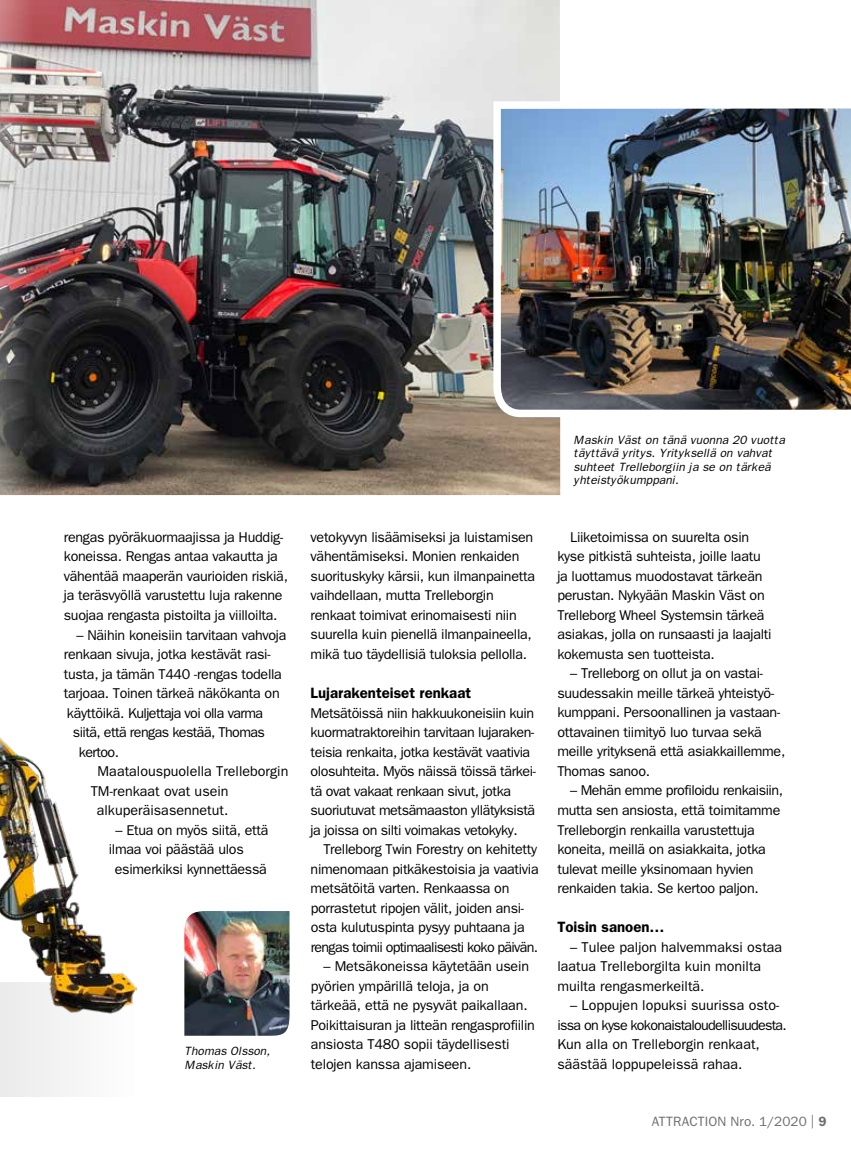
<style>
.page{position:relative;width:851px;height:1149px;background:#fff}
.page>*{position:absolute;margin:0;border:0;box-sizing:border-box;transform-origin:0 0}
.t1{font:600 15px "ITC Franklin Gothic Std";color:#000}
.t2{font:14.25px/19.5px "ITC Franklin Gothic Std";letter-spacing:-.02em;color:#000}
.t3{font:14.25px/19.5px "ITC Franklin Gothic Std";color:#000}
.t4{font:14.25px "ITC Franklin Gothic Std";letter-spacing:-.04em;color:#000}
.t5{font:13.5px "ITC Franklin Gothic Std";letter-spacing:.01em;color:#6e6e6e}
.t6{font:italic 12px/13.5px "Franklin Gothic";color:#000}
.s1{font-weight:600}
</style>
<div class="page">
<img style="left:49px;top:0;width:511px;height:495px">
<img style="left:0;top:0;width:49px;height:496px">
<img style="left:489px;top:98px;width:361px;height:323px">
<img style="left:184px;top:911px;width:105px;height:124px">
<img style="left:0;top:737px;width:137px;height:360px">
<p class="t2" style="left:64px;top:527px;width:226px">rengas pyöräkuormaajissa ja Huddig&shy;koneissa. Rengas antaa vakautta ja vähentää maaperän vaurioiden riskiä, ja teräsvyöllä varustettu luja rakenne suojaa rengasta pistoilta ja viilloilta.</p>
<p class="t2" style="left:77px;top:624px;width:211px">– Näihin koneisiin tarvitaan vahvoja</p>
<p class="t2" style="left:64px;top:644px;width:208px">renkaan sivuja, jotka kestävät rasi-</p>
<p class="t2" style="left:64px;top:663px;width:220px">tusta, ja tämän T440 -rengas todella</p>
<p class="t2" style="left:64px;top:683px;width:217px">tarjoaa. Toinen tärkeä näkökanta on</p>
<p class="t4" style="left:67px;top:704px;width:198px">käyttöikä. Kuljettaja voi olla varma</p>
<p class="t4" style="left:73px;top:723px;width:194px">siitä, että rengas kestää, Thomas</p>
<p class="t2" style="left:79px;top:741px;width:42px">kertoo.</p>
<p class="t3" style="left:98px;top:761px;width:192px">Maatalouspuolella Trelleborgin</p>
<p class="t3" style="left:91px;top:780px;width:139px">TM-renkaat ovat usein</p>
<p class="t3" style="left:97px;top:800px;width:133px">alkuperäisasennetut.</p>
<p class="t2" style="left:116px;top:819px;width:154px">– Etua on myös siitä, että</p>
<p class="t2" style="left:109px;top:839px;width:136px">ilmaa voi päästää ulos</p>
<p class="t2" style="left:115px;top:858px;width:153px">esimerkiksi kynnettäessä</p>
<p class="t6" style="left:184px;top:1044px;width:87px">Thomas Olsson,<br>Maskin Väst.</p>
<p class="t2" style="left:310px;top:527px;width:226px">vetokyvyn lisäämiseksi ja luistamisen vähentämiseksi. Monien renkaiden suorituskyky kärsii, kun ilmanpainetta vaihdellaan, mutta Trelleborgin renkaat toimivat erinomaisesti niin suurella kuin pienellä ilmanpaineella, mikä tuo täydellisiä tuloksia pellolla.</p>
<p class="t1" style="left:310px;top:683px;width:162px">Lujarakenteiset renkaat</p>
<p class="t2" style="left:310px;top:703px;width:227px">Metsätöissä niin hakkuukoneisiin kuin kuormatraktoreihin tarvitaan lujaraken&shy;teisia renkaita, jotka kestävät vaativia olosuhteita. Myös näissä töissä tärkei&shy;tä ovat vakaat renkaan sivut, jotka suoriutuvat metsämaaston yllätyksistä ja joissa on silti voimakas vetokyky.</p>
<p class="t2" style="left:310px;top:839px;width:229px;text-indent:13px">Trelleborg Twin Forestry on kehitetty nimenomaan pitkäkestoisia ja vaativia metsätöitä varten. Renkaassa on porrastetut ripojen välit, joiden ansi&shy;osta kulutuspinta pysyy puhtaana ja rengas toimii optimaalisesti koko päivän.</p>
<p class="t2" style="left:311px;top:956px;width:226px;text-indent:13px">– Metsäkoneissa käytetään usein pyörien ympärillä teloja, ja on tärkeää, että ne pysyvät paikallaan.<br>Poikittaisuran ja litteän rengasprofiilin ansiosta T480 sopii täydellisesti telojen kanssa ajamiseen.</p>
<p class="t6" style="left:573px;top:433px;width:213px">Maskin Väst on tänä vuonna 20 vuotta täyttävä yritys. Yrityksellä on vahvat suhteet Trelleborgiin ja se on tärkeä yhteistyökumppani.</p>
<p class="t2" style="left:557px;top:527px;width:216px;text-indent:13px">Liiketoimissa on suurelta osin kyse pitkistä suhteista, joille laatu ja luottamus muodostavat tärkeän perustan. Nykyään Maskin Väst on Trelleborg Wheel Systemsin tärkeä asiakas, jolla on runsaasti ja laajalti kokemusta sen tuotteista.</p>
<p class="t2" style="left:557px;top:663px;width:229px;text-indent:13px">– Trelleborg on ollut ja on vastai&shy;suudessakin meille tärkeä yhteistyö&shy;kumppani. Persoonallinen ja vastaan&shy;ottavainen tiimityö luo turvaa sekä meille yrityksenä että asiakkaillemme, Thomas sanoo.</p>
<p class="t2" style="left:557px;top:780px;width:227px;text-indent:13px">– Mehän emme profiloidu renkaisiin, mutta sen ansiosta, että toimitamme Trelleborgin renkailla varustettuja koneita, meillä on asiakkaita, jotka tulevat meille yksinomaan hyvien renkaiden takia. Se kertoo paljon.</p>
<p class="t1" style="left:557px;top:917px;width:109px">Toisin sanoen…</p>
<p class="t3" style="left:557px;top:937px;width:226px;text-indent:13px">– Tulee paljon halvemmaksi ostaa laatua Trelleborgilta kuin monilta muilta rengasmerkeiltä.</p>
<p class="t3" style="left:557px;top:995px;width:231px;text-indent:13px">– Loppujen lopuksi suurissa osto&shy;issa on kyse kokonaistaloudellisuudesta.<br>Kun alla on Trelleborgin renkaat, säästää loppupeleissä rahaa.</p>
<p class="t5" style="left:651px;top:1113px;width:176px">ATTRACTION Nro. 1/2020 | <span class="s1">9</span></p>
</div>
